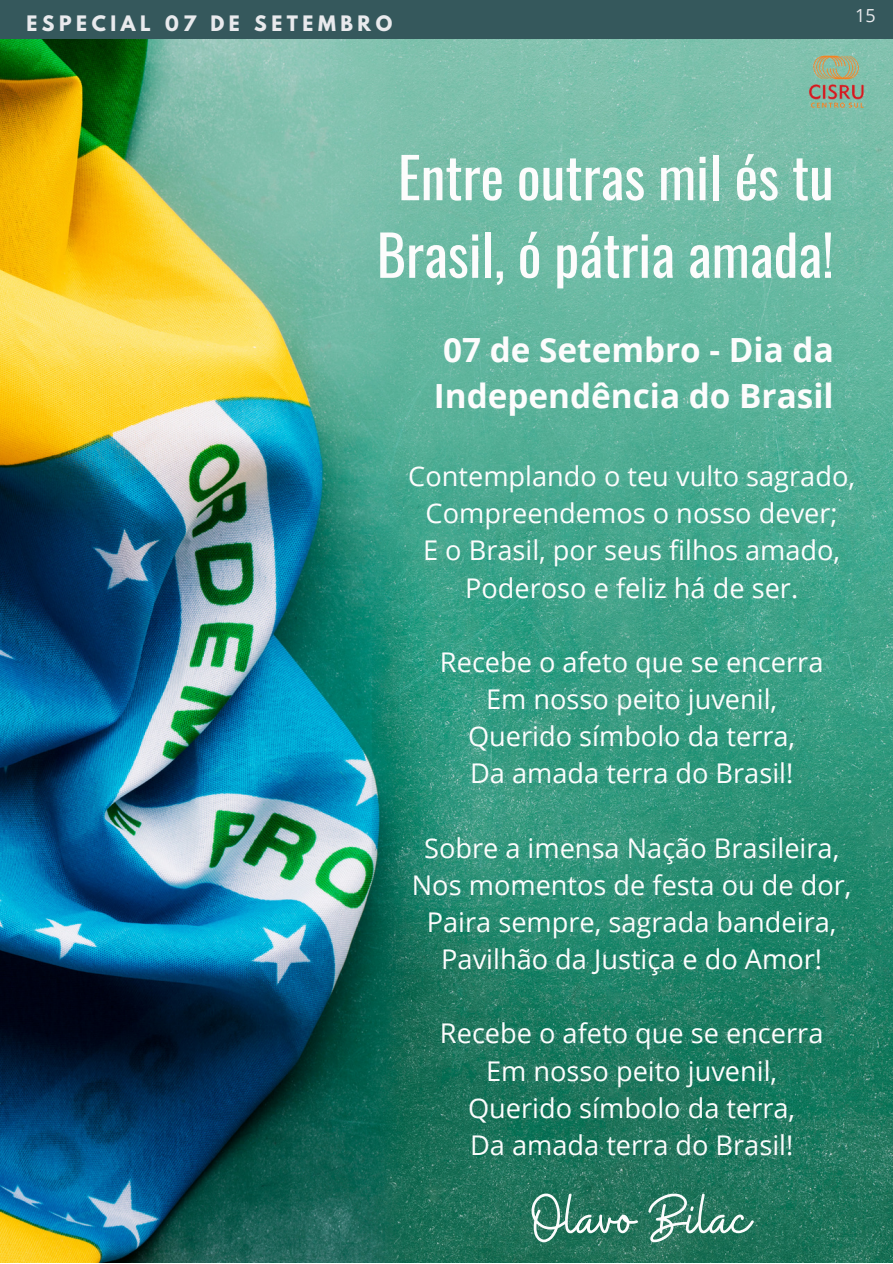
<style>
.page{position:relative;width:893px;height:1264px;background:#fff}
.page>*{position:absolute;margin:0;border:0;box-sizing:border-box;transform-origin:0 0}
.t1{font:67.8px "Buffalo";color:#fcfcfc}
.t2{font:55.95px/77.6px "Oswald";color:#fcfcfc;text-align:center}
.t3{font:700 33.3px/46.3px "Open Sans";color:#fcfcfc}
.t4{font:27.15px/37.2px "Open Sans";color:#fcfcfc;text-align:center}
.t5{font:700 18.9px "League Spartan";letter-spacing:.24em;color:#e9eaed}
.t6{font:18px "Open Sans";color:#e9eaed}
</style>
<div class="page">
<div style="left:0;top:0;width:892px;height:39px;background:#35585c"></div>
<img style="left:0;top:39px;width:892px;height:1223px">
<img style="left:802px;top:54px;width:63px;height:55px">
<p class="t5" style="left:26px;top:14px;width:367px">ESPECIAL 07 DE SETEMBRO</p>
<p class="t6" style="left:855px;top:3px;width:22px">15</p>
<h2 class="t2" style="left:376px;top:136px;width:458px">Entre outras mil és tu<br>Brasil, ó pátria amada!</h2>
<p class="t3" style="left:434px;top:325px;width:401px">07 de Setembro - Dia da<br>Independência do Brasil</p>
<p class="t4" style="left:408px;top:457px;width:448px">Contemplando o teu vulto sagrado,<br>Compreendemos o nosso dever;<br>E o Brasil, por seus filhos amado,<br>Poderoso e feliz há de ser.</p>
<p class="t4" style="left:440px;top:642px;width:385px">Recebe o afeto que se encerra<br>Em nosso peito juvenil,<br>Querido símbolo da terra,<br>Da amada terra do Brasil!</p>
<p class="t4" style="left:412px;top:828px;width:441px">Sobre a imensa Nação Brasileira,<br>Nos momentos de festa ou de dor,<br>Paira sempre, sagrada bandeira,<br>Pavilhão da Justiça e do Amor!</p>
<p class="t4" style="left:440px;top:1014px;width:385px">Recebe o afeto que se encerra<br>Em nosso peito juvenil,<br>Querido símbolo da terra,<br>Da amada terra do Brasil!</p>
<h1 class="t1" style="left:531px;top:1174px;width:220px">Olavo Bilac</h1>
</div>
